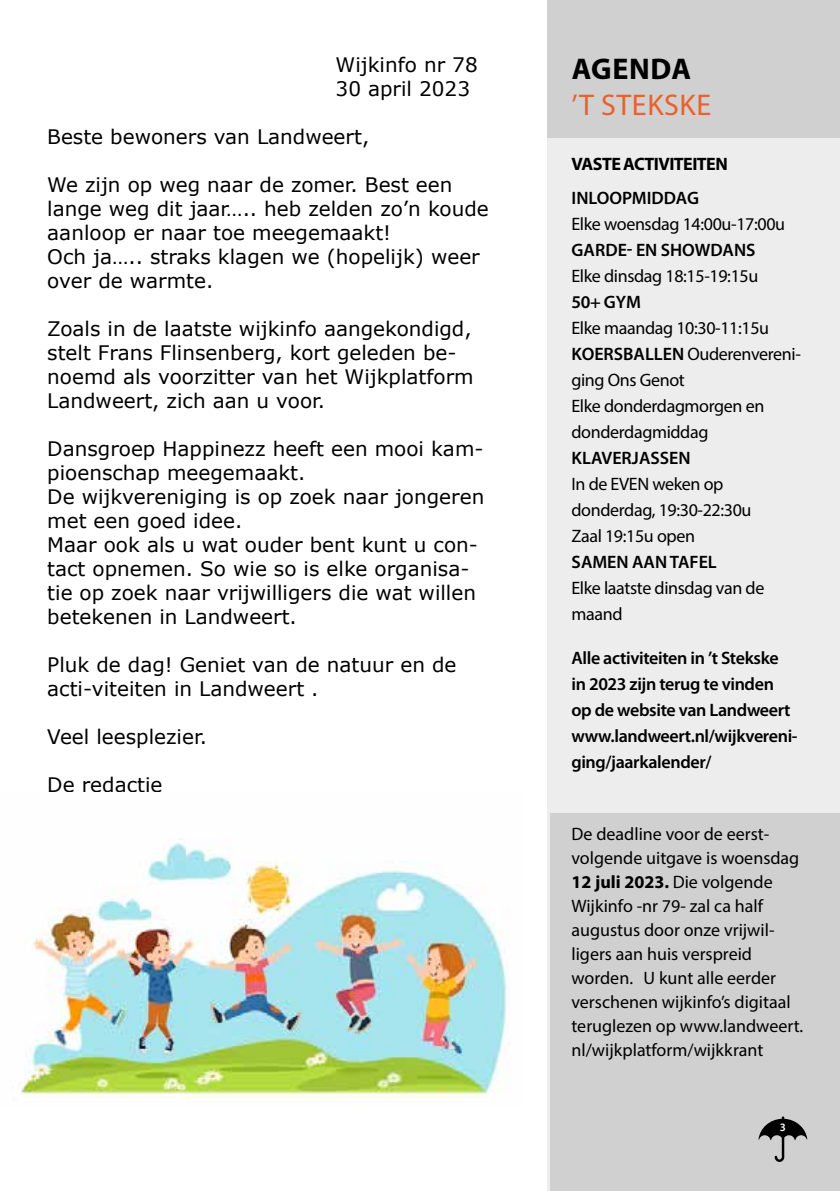
<style>
.page{position:relative;width:840px;height:1191px;background:#fff}
.page>*{position:absolute;margin:0;border:0;box-sizing:border-box;transform-origin:0 0}
.t1{font:30px "Myriad Pro";letter-spacing:.02em;color:#eb602b}
.t2{font:700 30px "Myriad Pro";letter-spacing:.02em;color:#000}
.t3{font:20px/24px "Verdana";color:#000}
.t4{font:18px/24px "Myriad Pro";letter-spacing:-.01em;color:#000}
.t5{font:600 18px/26px "Myriad Pro";letter-spacing:-.02em;color:#000}
.t6{font:600 18px "Myriad Pro";color:#000}
.t7{font:700 18px "Myriad Pro";letter-spacing:-.03em;color:#000}
.t8{font:600 11.4px "Myriad Pro";color:#fff}
.s1{font-weight:600}
.s2{font-weight:700}
</style>
<div class="page">
<div style="left:547px;top:0;width:292px;height:1191px;background:#ededed"></div>
<div style="left:550px;top:814px;width:289px;height:377px;background:#d0d0d0"></div>
<div style="left:547px;top:0;width:292px;height:137px;background:#d0d0d0"></div>
<svg style="left:758px;top:1116px;width:48px;height:46px"></svg>
<img style="left:21px;top:838px;width:486px;height:260px">
<p class="t3" style="left:335px;top:53px;width:143px">Wijkinfo nr 78<br>30 april 2023</p>
<p class="t3" style="left:47px;top:125px;width:323px">Beste bewoners van Landweert,</p>
<p class="t3" style="left:47px;top:173px;width:443px">We zijn op weg naar de zomer. Best een lange weg dit jaar….. heb zelden zo’n koude aanloop er naar toe meegemaakt!<br>Och ja….. straks klagen we (hopelijk) weer over de warmte.</p>
<p class="t3" style="left:47px;top:317px;width:427px">Zoals in de laatste wijkinfo aangekondigd, stelt Frans Flinsenberg, kort geleden be&shy;noemd als voorzitter van het Wijkplatform Landweert, zich aan u voor.</p>
<p class="t3" style="left:47px;top:437px;width:438px">Dansgroep Happinezz heeft een mooi kam&shy;pioenschap meegemaakt.<br>De wijkvereniging is op zoek naar jongeren met een goed idee.<br>Maar ook als u wat ouder bent kunt u con&shy;tact opnemen. So wie so is elke organisa&shy;tie op zoek naar vrijwilligers die wat willen betekenen in Landweert.</p>
<p class="t3" style="left:47px;top:653px;width:410px">Pluk de dag! Geniet van de natuur en de acti-viteiten in Landweert .</p>
<p class="t3" style="left:47px;top:725px;width:161px">Veel leesplezier.</p>
<p class="t3" style="left:47px;top:773px;width:117px">De redactie</p>
<h1 class="t2" style="left:571px;top:50px;width:121px">AGENDA</h1>
<h1 class="t1" style="left:571px;top:87px;width:141px">’T STEKSKE</h1>
<p class="t7" style="left:571px;top:152px;width:157px">VASTE ACTIVITEITEN</p>
<p class="t6" style="left:571px;top:187px;width:129px">INLOOPMIDDAG</p>
<p class="t4" style="left:571px;top:212px;width:215px">Elke woensdag 14:00u-17:00u</p>
<p class="t6" style="left:571px;top:238px;width:185px">GARDE- EN SHOWDANS</p>
<p class="t4" style="left:571px;top:264px;width:188px">Elke dinsdag 18:15-19:15u</p>
<p class="t5" style="left:571px;top:288px;width:71px">50+ GYM</p>
<p class="t4" style="left:571px;top:315px;width:231px;line-height:26px">Elke maandag 10:30-11:15u<br><span class="s1">KOERSBALLEN</span> Ouderenvereni&shy;ging Ons Genot<br>Elke donderdagmorgen en donderdagmiddag</p>
<p class="t6" style="left:571px;top:446px;width:120px">KLAVERJASSEN</p>
<p class="t4" style="left:571px;top:471px;width:181px;line-height:26px">In de EVEN weken op donderdag, 19:30-22:30u<br>Zaal 19:15u open</p>
<p class="t6" style="left:571px;top:550px;width:147px">SAMEN AAN TAFEL</p>
<p class="t4" style="left:571px;top:575px;width:194px;line-height:26px">Elke laatste dinsdag van de maand</p>
<p class="t5" style="left:571px;top:644px;width:227px">Alle activiteiten in ’t Stekske in 2023 zijn terug te vinden op de website van Landweert www.landweert.nl/wijkvereni&shy;ging/jaarkalender/</p>
<p class="t4" style="left:571px;top:822px;width:233px">De deadline voor de eerst&shy;volgende uitgave is woensdag<br><span class="s2">12 juli 2023.</span> Die volgende<br>Wijkinfo -nr 79- zal ca half augustus door onze vrijwil&shy;ligers aan huis verspreid worden. U kunt alle eerder verschenen wijkinfo’s digitaal teruglezen op www.landweert. nl/wijkplatform/wijkkrant</p>
<p class="t8" style="left:779px;top:1120px;width:8px">3</p>
</div>
